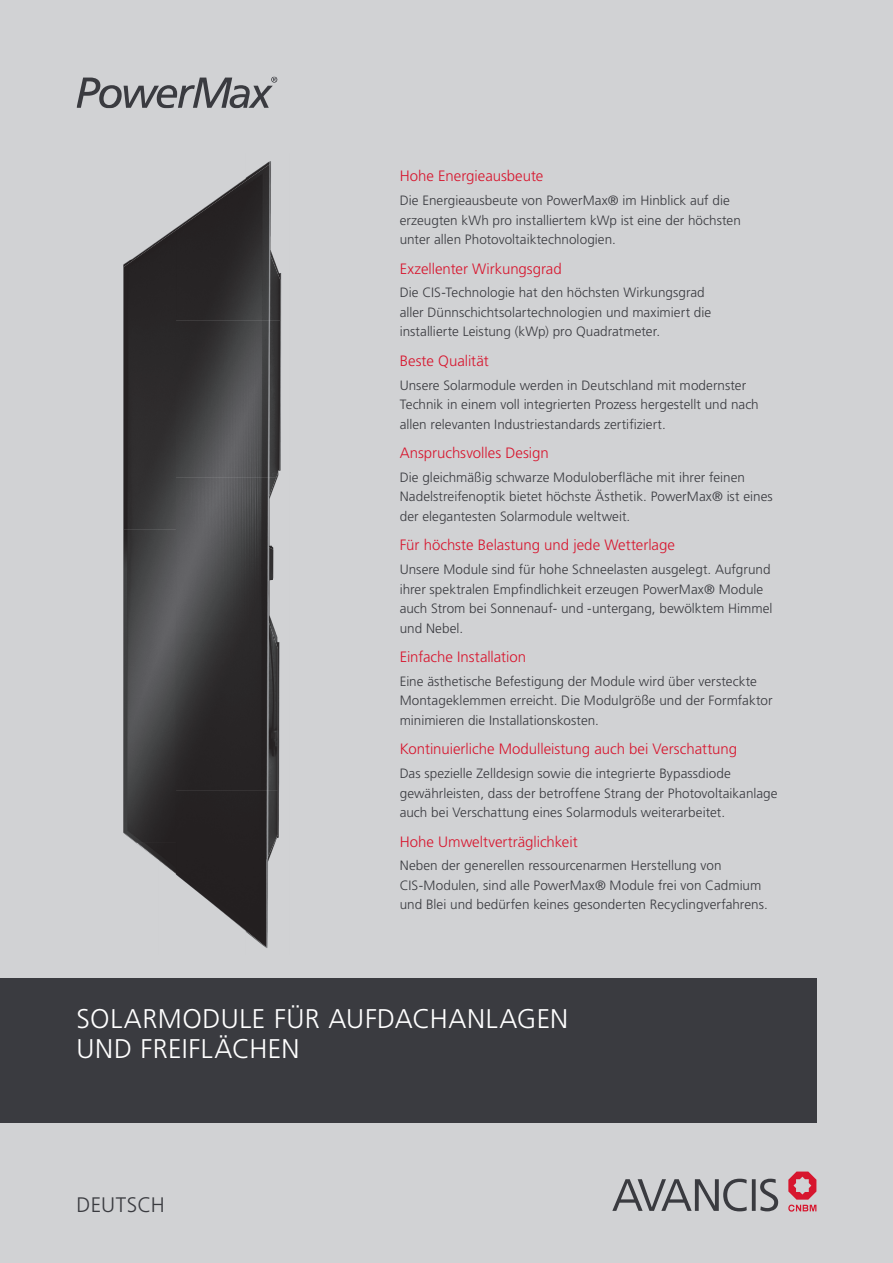
<style>
.page{position:relative;width:893px;height:1263px;background:#d1d2d4}
.page>*{position:absolute;margin:0;border:0;box-sizing:border-box;transform-origin:0 0}
.t1{font:300 27px/30px "Frutiger LT Std";letter-spacing:.015em;color:#fff}
.t2{font:300 21px "Frutiger LT Std";letter-spacing:.01em;color:#3a3b40}
.t3{font:300 15px "Frutiger LT Std";color:#d7162e}
.t4{font:300 13.5px/19.5px "Frutiger LT Std";letter-spacing:.005em;color:#3a3b40}
</style>
<div class="page">
<img style="left:123px;top:264px;width:1px;height:370px">
<img style="left:278px;top:642px;width:2px;height:196px">
<img style="left:123px;top:634px;width:1px;height:200px">
<img style="left:176px;top:164px;width:105px;height:313px">
<img style="left:124px;top:230px;width:52px;height:613px">
<img style="left:176px;top:477px;width:100px;height:157px">
<img style="left:176px;top:634px;width:102px;height:313px">
<img style="left:136px;top:843px;width:40px;height:32px">
<svg style="left:788px;top:1171px;width:28px;height:40px"></svg>
<svg style="left:612px;top:1179px;width:166px;height:32px"></svg>
<div style="left:0;top:978px;width:816px;height:145px;background:#3a3b40"></div>
<svg style="left:77px;top:77px;width:201px;height:31px"></svg>
<p class="t3" style="left:400px;top:168px;width:145px">Hohe Energieausbeute</p>
<p class="t4" style="left:400px;top:191px;width:343px">Die Energieausbeute von PowerMax® im Hinblick auf die erzeugten kWh pro installiertem kWp ist eine der höchsten unter allen Photovoltaiktechnologien.</p>
<p class="t3" style="left:400px;top:260px;width:164px">Exzellenter Wirkungsgrad</p>
<p class="t4" style="left:400px;top:283px;width:313px">Die CIS-Technologie hat den höchsten Wirkungsgrad aller Dünnschichtsolar technologien und maximiert die installierte Leistung (kWp) pro Quadratmeter.</p>
<p class="t3" style="left:400px;top:352px;width:91px">Beste Qualität</p>
<p class="t4" style="left:400px;top:375px;width:361px">Unsere Solarmodule werden in Deutschland mit modernster<br>Technik in einem voll integrierten Prozess hergestellt und nach allen relevanten Industriestandards zertifiziert.</p>
<p class="t3" style="left:400px;top:444px;width:151px">Anspruchsvolles Design</p>
<p class="t4" style="left:400px;top:468px;width:375px">Die gleichmäßig schwarze Moduloberfläche mit ihrer feinen<br>Nadelstreifenoptik bietet höchste Ästhetik. PowerMax® ist eines der elegantesten Solarmodule weltweit.</p>
<p class="t3" style="left:400px;top:537px;width:277px">Für höchste Belastung und jede Wetterlage</p>
<p class="t4" style="left:400px;top:560px;width:374px">Unsere Module sind für hohe Schneelast en ausgelegt. Aufgrund ihrer spektralen Empfindlichkeit erzeugen PowerMax® Module auch Strom bei Sonnenauf- und -untergang, bewölktem Himmel und Nebel.</p>
<p class="t3" style="left:400px;top:648px;width:128px">Einfache Installation</p>
<p class="t4" style="left:400px;top:672px;width:374px">Eine ästhetische Befestigung der Module wird über versteckte<br>Montageklemmen erreicht. Die Modulgröße und der Formfaktor minimieren die Installationskosten.</p>
<p class="t3" style="left:400px;top:741px;width:339px">Kontinuierliche Modulleistung auch bei Verschattung</p>
<p class="t4" style="left:400px;top:764px;width:379px">Das spezielle Zelldesign sowie die integrierte Bypassdiode gewährleisten, dass der betroffene Strang der Photovoltaikanlage auch bei Verschattung eines Solarmoduls weiterarbeitet.</p>
<p class="t3" style="left:400px;top:833px;width:180px">Hohe Umweltverträglichkeit</p>
<p class="t4" style="left:400px;top:856px;width:370px">Neben der generellen ressourcenarmen Herstellung von<br>CIS-Modulen, sind alle PowerMax® Module frei von Cadmium und Blei und bedürfen keines gesonderten Recyclingverfahrens.</p>
<h1 class="t1" style="left:77px;top:1004px;width:493px">SOLARMODULE FÜR AUFDACHANLAGEN<br>UND FREIFLÄCHEN</h1>
<h2 class="t2" style="left:77px;top:1193px;width:90px">DEUTSCH</h2>
</div>
